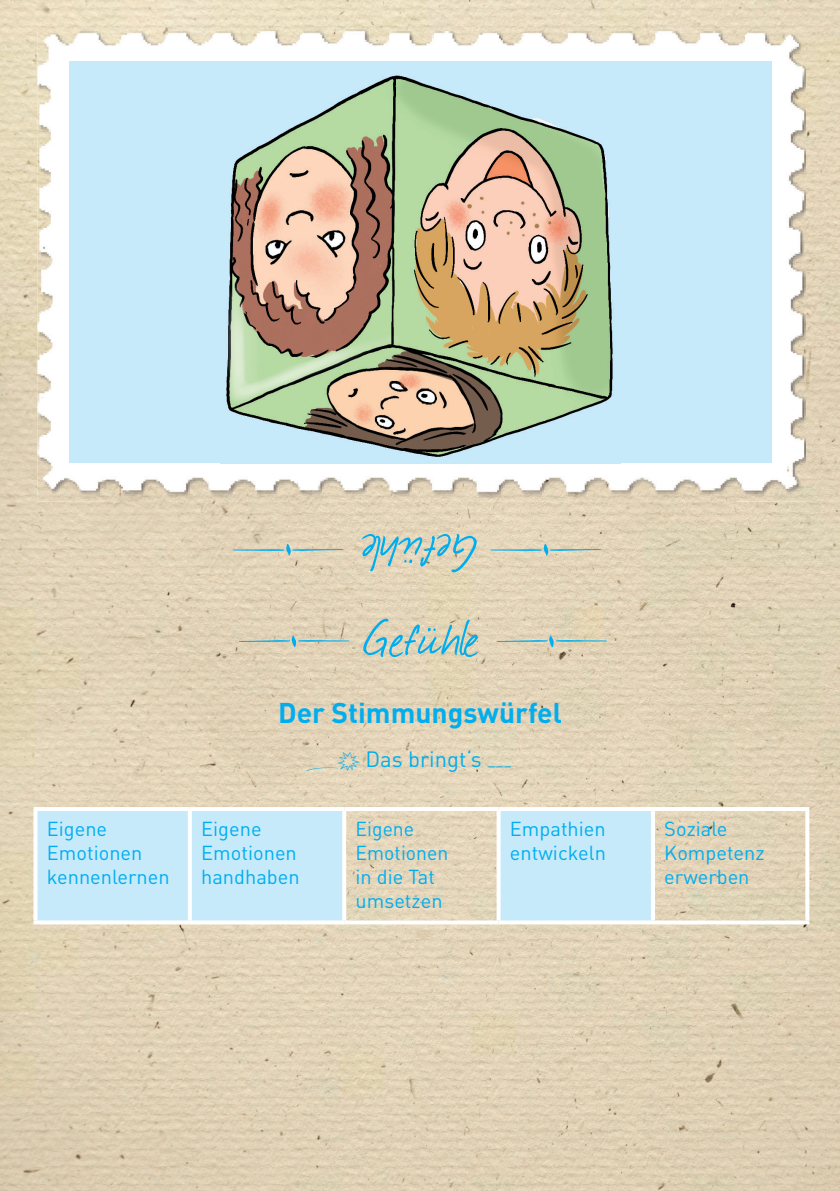
<style>
.page{position:relative;width:840px;height:1191px;background:#fff}
.page>*{position:absolute;margin:0;border:0;box-sizing:border-box;transform-origin:0 0}
.t1{font:58px "Journal";color:#00aeef}
.t2{font:700 28.2px "DINOT";color:#00aeef}
.t3{font:22px "DINOT";color:#00aeef}
.t4{font:20px/24px "DINOT";color:#00aeef}
.s1{font-family:"Journal"}
</style>
<div class="page">
<img style="left:0;top:0;width:839px;height:1191px">
<img style="left:37px;top:28px;width:768px;height:67px">
<img style="left:37px;top:95px;width:70px;height:406px">
<img style="left:736px;top:95px;width:69px;height:406px">
<img style="left:107px;top:463px;width:629px;height:38px">
<svg style="left:37px;top:811px;width:613px;height:109px;background:#cde4ea"></svg>
<hr style="left:33px;top:807px;width:157px;height:4px;background:#fff">
<svg style="left:33px;top:811px;width:4px;height:109px"></svg>
<svg style="left:33px;top:920px;width:157px;height:4px"></svg>
<hr style="left:190px;top:807px;width:154px;height:4px;background:#fff">
<hr style="left:188px;top:811px;width:4px;height:109px;background:#fff">
<svg style="left:190px;top:920px;width:154px;height:4px"></svg>
<hr style="left:652px;top:807px;width:156px;height:4px;background:#fff">
<svg style="left:804px;top:811px;width:4px;height:109px"></svg>
<svg style="left:652px;top:920px;width:156px;height:4px"></svg>
<hr style="left:344px;top:807px;width:154px;height:4px;background:#fff">
<svg style="left:342px;top:811px;width:4px;height:109px"></svg>
<svg style="left:344px;top:920px;width:154px;height:4px"></svg>
<hr style="left:498px;top:807px;width:154px;height:4px;background:#fff">
<svg style="left:496px;top:811px;width:4px;height:109px"></svg>
<svg style="left:650px;top:811px;width:4px;height:109px"></svg>
<svg style="left:498px;top:920px;width:154px;height:4px"></svg>
<div style="left:69px;top:61px;width:702px;height:402px;background:#c6eafa"></div>
<img style="left:226px;top:75px;width:387px;height:382px">
<h1 class="t1" style="left:347px;top:584px;width:115px;rotate:-180deg">fl</h1>
<h1 class="t1" style="left:479px;top:592px;width:120px;rotate:-180deg">Gefühle</h1>
<h1 class="t1" style="left:604px;top:584px;width:115px;rotate:-180deg">fl</h1>
<h1 class="t1" style="left:235px;top:598px;width:373px">fl Gefühle fl</h1>
<h2 class="t2" style="left:278px;top:693px;width:285px">Der Stimmungswürfel</h2>
<p class="t3" style="left:328px;top:744px;width:184px"><span class="s1">∕˚</span> Das bringt‘s <span class="s1">___</span></p>
<p class="t4" style="left:47px;top:815px;width:124px">Eigene<br>Emotionen kennenlernen</p>
<p class="t4" style="left:201px;top:815px;width:100px">Eigene<br>Emotionen handhaben</p>
<p class="t4" style="left:355px;top:815px;width:94px">Eigene<br>Emotionen in die Tat umsetzen</p>
<p class="t4" style="left:509px;top:815px;width:97px">Empathien entwickeln</p>
<p class="t4" style="left:664px;top:815px;width:102px">Soziale<br>Kompetenz erwerben</p>
</div>
